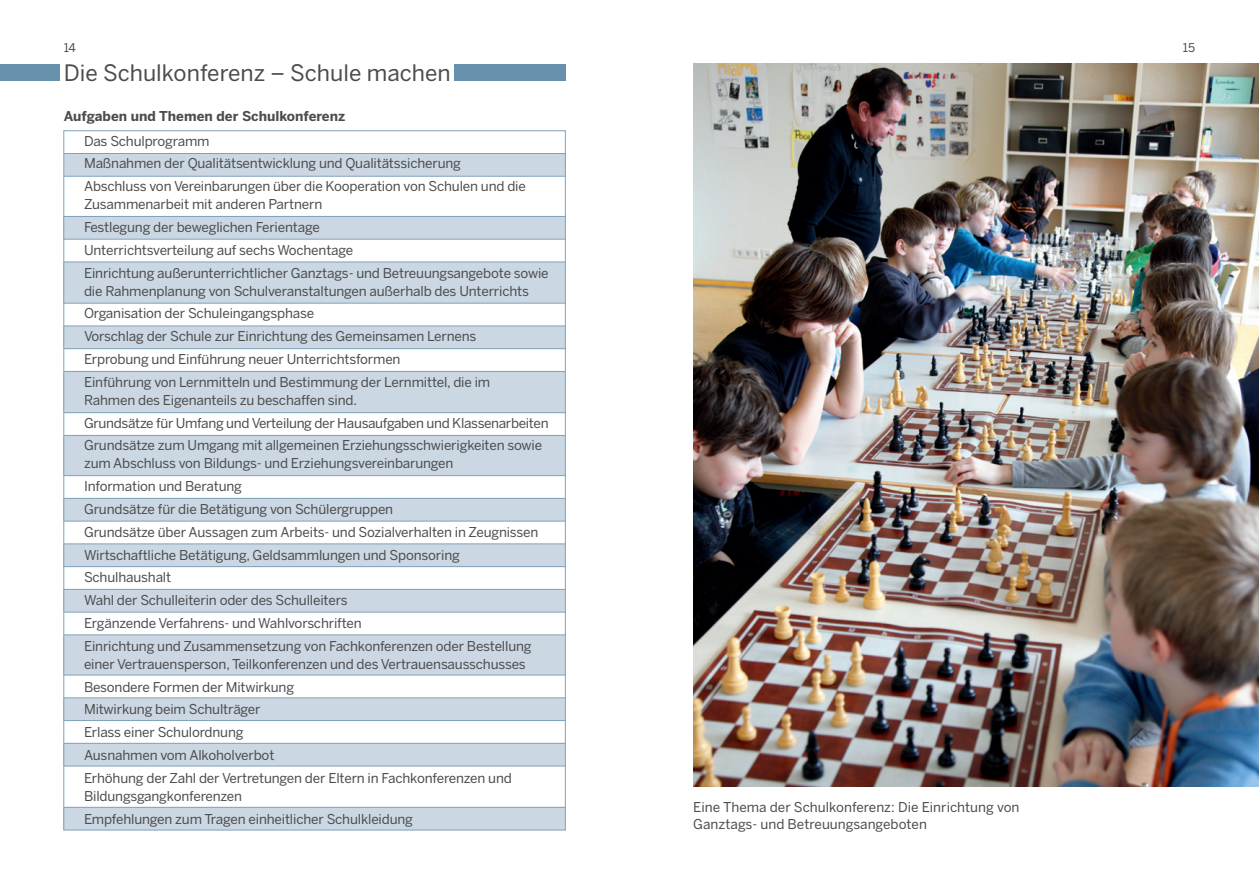
<style>
.page{position:relative;width:1259px;height:893px;background:#fff}
.page>*{position:absolute;margin:0;border:0;box-sizing:border-box;transform-origin:0 0}
.t1{font:22.5px "Benton Sans";color:#4b4c4d}
.t2{font:13.5px/18px "Benton Sans";letter-spacing:-.015em;color:#4b4c4d}
.t3{font:700 13.5px "Benton Sans";color:#4b4c4d}
.t4{font:12px "Benton Sans";color:#4b4c4d}
</style>
<div class="page">
<div style="left:64px;top:153px;width:501px;height:23px;background:#cbd7e3"></div>
<div style="left:64px;top:216px;width:501px;height:23px;background:#cbd7e3"></div>
<div style="left:64px;top:262px;width:501px;height:23px;background:#cbd7e3"></div>
<div style="left:64px;top:280px;width:501px;height:23px;background:#cbd7e3"></div>
<div style="left:64px;top:326px;width:501px;height:23px;background:#cbd7e3"></div>
<div style="left:64px;top:371px;width:501px;height:23px;background:#cbd7e3"></div>
<div style="left:64px;top:390px;width:501px;height:23px;background:#cbd7e3"></div>
<div style="left:64px;top:435px;width:501px;height:23px;background:#cbd7e3"></div>
<div style="left:64px;top:453px;width:501px;height:22px;background:#cbd7e3"></div>
<div style="left:64px;top:498px;width:501px;height:23px;background:#cbd7e3"></div>
<div style="left:64px;top:544px;width:501px;height:22px;background:#cbd7e3"></div>
<div style="left:64px;top:589px;width:501px;height:23px;background:#cbd7e3"></div>
<div style="left:64px;top:635px;width:501px;height:22px;background:#cbd7e3"></div>
<div style="left:64px;top:652px;width:501px;height:23px;background:#cbd7e3"></div>
<div style="left:64px;top:698px;width:501px;height:22px;background:#cbd7e3"></div>
<div style="left:64px;top:743px;width:501px;height:23px;background:#cbd7e3"></div>
<div style="left:64px;top:807px;width:501px;height:23px;background:#cbd7e3"></div>
<hr style="left:64px;top:130px;width:502px;height:1px;background:#80a1ba">
<hr style="left:64px;top:153px;width:502px;height:1px;background:#80a1ba">
<hr style="left:64px;top:176px;width:502px;height:1px;background:#80a1ba">
<hr style="left:64px;top:216px;width:502px;height:1px;background:#80a1ba">
<hr style="left:64px;top:239px;width:502px;height:1px;background:#80a1ba">
<hr style="left:64px;top:262px;width:502px;height:1px;background:#80a1ba">
<hr style="left:64px;top:303px;width:502px;height:1px;background:#80a1ba">
<hr style="left:64px;top:326px;width:502px;height:1px;background:#80a1ba">
<hr style="left:64px;top:348px;width:502px;height:1px;background:#80a1ba">
<hr style="left:64px;top:371px;width:502px;height:1px;background:#80a1ba">
<hr style="left:64px;top:412px;width:502px;height:1px;background:#80a1ba">
<hr style="left:64px;top:435px;width:502px;height:1px;background:#80a1ba">
<hr style="left:64px;top:475px;width:502px;height:1px;background:#80a1ba">
<hr style="left:64px;top:498px;width:502px;height:1px;background:#80a1ba">
<hr style="left:64px;top:521px;width:502px;height:1px;background:#80a1ba">
<hr style="left:64px;top:543px;width:502px;height:1px;background:#80a1ba">
<hr style="left:64px;top:566px;width:502px;height:1px;background:#80a1ba">
<hr style="left:64px;top:589px;width:502px;height:1px;background:#80a1ba">
<hr style="left:64px;top:612px;width:502px;height:1px;background:#80a1ba">
<hr style="left:64px;top:634px;width:502px;height:1px;background:#80a1ba">
<hr style="left:64px;top:675px;width:502px;height:1px;background:#80a1ba">
<hr style="left:64px;top:697px;width:502px;height:1px;background:#80a1ba">
<hr style="left:64px;top:720px;width:502px;height:1px;background:#80a1ba">
<hr style="left:64px;top:743px;width:502px;height:1px;background:#80a1ba">
<hr style="left:64px;top:766px;width:502px;height:1px;background:#80a1ba">
<hr style="left:64px;top:807px;width:502px;height:1px;background:#80a1ba">
<hr style="left:64px;top:830px;width:502px;height:1px;background:#80a1ba">
<hr style="left:63px;top:130px;width:1px;height:700px;background:#80a1ba">
<hr style="left:565px;top:130px;width:1px;height:700px;background:#80a1ba">
<img style="left:693px;top:64px;width:566px;height:723px">
<div style="left:455px;top:64px;width:111px;height:17px;background:#6790ad"></div>
<div style="left:0;top:64px;width:60px;height:17px;background:#6790ad"></div>
<p class="t4" style="left:64px;top:41px;width:14px">14</p>
<p class="t4" style="left:1183px;top:41px;width:14px">15</p>
<p class="t1" style="left:64px;top:59px;width:388px">Die Schulkonferenz – Schule machen</p>
<p class="t3" style="left:64px;top:108px;width:283px">Aufgaben und Themen der Schulkonferenz</p>
<p class="t2" style="left:84px;top:131px;width:127px">Das Schulprogramm</p>
<p class="t2" style="left:84px;top:154px;width:378px">Maßnahmen der Qualitätsentwicklung und Qualitätssicherung</p>
<p class="t2" style="left:84px;top:177px;width:443px">Abschluss von Vereinbarungen über die Kooperation von Schulen und die<br>Zusammenarbeit mit anderen Partnern</p>
<p class="t2" style="left:84px;top:218px;width:237px">Festlegung der beweglichen Ferientage</p>
<p class="t2" style="left:84px;top:241px;width:271px">Unterrichtsverteilung auf sechs Wochentage</p>
<p class="t2" style="left:84px;top:263px;width:466px">Einrichtung außerunterrichtlicher Ganztags- und Betreuungsangebote sowie die Rahmenplanung von Schulveranstaltungen außerhalb des Unterrichts</p>
<p class="t2" style="left:84px;top:304px;width:232px">Organisation der Schuleingangsphase</p>
<p class="t2" style="left:84px;top:327px;width:394px">Vorschlag der Schule zur Einrichtung des Gemeinsamen Lernens</p>
<p class="t2" style="left:84px;top:350px;width:318px">Erprobung und Einführung neuer Unterrichtsformen</p>
<p class="t2" style="left:84px;top:373px;width:408px">Einführung von Lernmitteln und Bestimmung der Lernmittel, die im<br>Rahmen des Eigenanteils zu beschaffen sind.</p>
<p class="t2" style="left:84px;top:413px;width:466px">Grundsätze für Umfang und Verteilung der Hausaufgaben und Klassenarbeiten</p>
<p class="t2" style="left:84px;top:436px;width:460px">Grundsätze zum Umgang mit allgemeinen Erziehungsschwierigkeiten sowie zum Abschluss von Bildungs- und Erziehungsvereinbarungen</p>
<p class="t2" style="left:84px;top:477px;width:159px">Information und Beratung</p>
<p class="t2" style="left:84px;top:500px;width:311px">Grundsätze für die Betätigung von Schülergruppen</p>
<p class="t2" style="left:84px;top:523px;width:456px">Grundsätze über Aussagen zum Arbeits- und Sozialverhalten in Zeugnissen</p>
<p class="t2" style="left:84px;top:545px;width:377px">Wirtschaftliche Betätigung, Geldsammlungen und Sponsoring</p>
<p class="t2" style="left:84px;top:568px;width:89px">Schulhaushalt</p>
<p class="t2" style="left:84px;top:591px;width:265px">Wahl der Schulleiterin oder des Schulleiters</p>
<p class="t2" style="left:84px;top:614px;width:279px">Ergänzende Verfahrens- und Wahlvorschriften</p>
<p class="t2" style="left:84px;top:637px;width:449px">Einrichtung und Zusammensetzung von Fachkonferenzen oder Bestellung einer Vertrauensperson, Teilkonferenzen und des Vertrauensausschusses</p>
<p class="t2" style="left:84px;top:677px;width:212px">Besondere Formen der Mitwirkung</p>
<p class="t2" style="left:84px;top:700px;width:178px">Mitwirkung beim Schulträger</p>
<p class="t2" style="left:84px;top:723px;width:161px">Erlass einer Schulordnung</p>
<p class="t2" style="left:84px;top:746px;width:192px">Ausnahmen vom Alkoholverbot</p>
<p class="t2" style="left:84px;top:769px;width:429px">Erhöhung der Zahl der Vertretungen der Eltern in Fachkonferenzen und<br>Bildungsgangkonferenzen</p>
<p class="t2" style="left:84px;top:809px;width:330px">Empfehlungen zum Tragen einheitlicher Schulkleidung</p>
<p class="t2" style="left:693px;top:799px;width:328px;line-height:16.5px">Eine Thema der Schulkonferenz: Die Einrichtung von<br>Ganztags- und Betreuungsangeboten</p>
</div>
